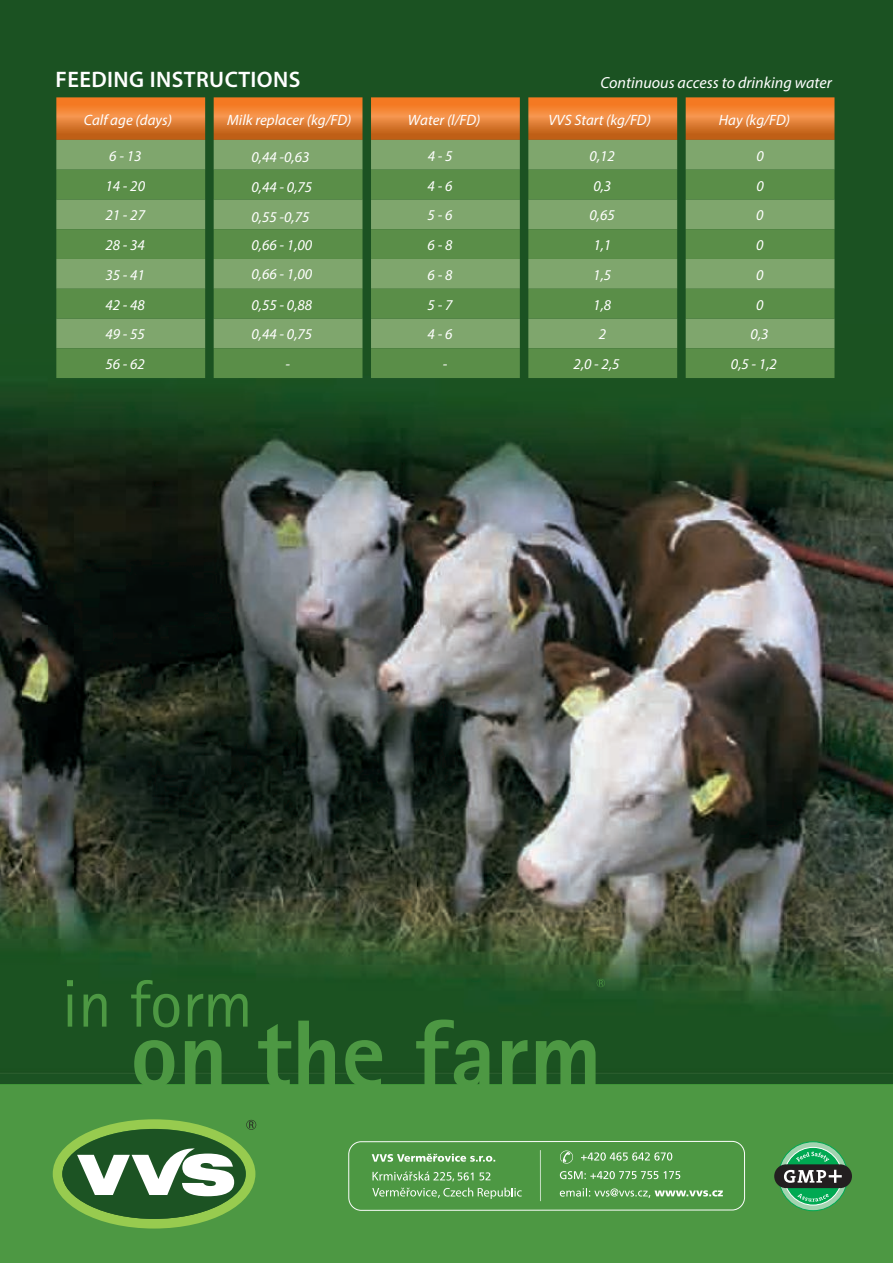
<style>
.page{position:relative;width:893px;height:1263px;background:#fff}
.page>*{position:absolute;margin:0;border:0;box-sizing:border-box;transform-origin:0 0}
.t1{font:600 22.5px "Myriad Pro";letter-spacing:.02em;color:#fff}
.t2{font:italic 16.05px "Myriad Pro";color:#fff}
.t3{font:italic 15px/29.2px "Myriad Pro";color:#fff}
</style>
<div class="page">
<div style="left:0;top:0;width:893px;height:1215px;background:#1b5222"></div>
<img style="left:0;top:325px;width:893px;height:748px">
<svg style="left:56px;top:97px;width:778px;height:43px;background:#d7772c"></svg>
<svg style="left:56px;top:140px;width:778px;height:30px;background:#79a168"></svg>
<svg style="left:56px;top:170px;width:778px;height:208px;background:#659455"></svg>
<div style="left:0;top:1085px;width:893px;height:178px;background:#4d9843"></div>
<svg style="left:597px;top:979px;width:8px;height:8px"></svg>
<svg style="left:67px;top:980px;width:6px;height:47px"></svg>
<svg style="left:84px;top:994px;width:23px;height:33px"></svg>
<svg style="left:131px;top:980px;width:48px;height:47px"></svg>
<svg style="left:188px;top:994px;width:60px;height:33px"></svg>
<svg style="left:134px;top:1040px;width:40px;height:45px"></svg>
<svg style="left:185px;top:1040px;width:37px;height:45px"></svg>
<svg style="left:258px;top:1024px;width:33px;height:61px"></svg>
<svg style="left:298px;top:1020px;width:37px;height:65px"></svg>
<svg style="left:345px;top:1040px;width:37px;height:45px"></svg>
<svg style="left:416px;top:1019px;width:73px;height:66px"></svg>
<svg style="left:502px;top:1040px;width:26px;height:45px"></svg>
<svg style="left:536px;top:1040px;width:60px;height:45px"></svg>
<svg style="left:53px;top:1119px;width:203px;height:109px"></svg>
<svg style="left:779px;top:1142px;width:69px;height:69px"></svg>
<svg style="left:784px;top:1147px;width:58px;height:58px"></svg>
<svg style="left:796px;top:1152px;width:33px;height:10px"></svg>
<svg style="left:797px;top:1194px;width:32px;height:8px"></svg>
<div style="left:774px;top:1164px;width:78px;height:24px;background:#231f20;border-radius:12px"></div>
<svg style="left:784px;top:1170px;width:58px;height:13px"></svg>
<svg style="left:348px;top:1141px;width:397px;height:70px"></svg>
<p class="t1" style="left:56px;top:65px;width:247px">FEEDING INSTRUCTIONS</p>
<p class="t2" style="left:600px;top:73px;width:233px">Continuous access to drinking water</p>
<p class="t3" style="left:84px;top:105px;width:90px">Calf age (days)</p>
<p class="t3" style="left:227px;top:105px;width:126px">Milk replacer (kg/FD)</p>
<p class="t3" style="left:408px;top:105px;width:74px">Water (l/FD)</p>
<p class="t3" style="left:549px;top:105px;width:104px">VVS Start (kg/FD)</p>
<p class="t3" style="left:719px;top:105px;width:73px">Hay (kg/FD)</p>
<p class="t3" style="left:109px;top:141px;width:34px">6 - 13</p>
<p class="t3" style="left:252px;top:142px;width:62px">0,44 -0,63<br>0,44 - 0,75</p>
<p class="t3" style="left:252px;top:203px;width:62px;line-height:27.8px">0,55 -0,75<br>0,66 - 1,00</p>
<p class="t3" style="left:252px;top:259px;width:62px;line-height:30.8px">0,66 - 1,00<br>0,55 - 0,88</p>
<p class="t3" style="left:252px;top:319px;width:62px">0,44 - 0,75</p>
<p class="t3" style="left:428px;top:141px;width:26px">4 - 5</p>
<p class="t3" style="left:590px;top:141px;width:27px">0,12</p>
<p class="t3" style="left:756px;top:141px;width:9px">0</p>
<p class="t3" style="left:105px;top:171px;width:41px">14 - 20</p>
<p class="t3" style="left:428px;top:171px;width:26px">4 - 6</p>
<p class="t3" style="left:593px;top:171px;width:19px">0,3</p>
<p class="t3" style="left:756px;top:171px;width:9px">0</p>
<p class="t3" style="left:105px;top:200px;width:41px">21 - 27</p>
<p class="t3" style="left:428px;top:200px;width:26px">5 - 6</p>
<p class="t3" style="left:590px;top:200px;width:27px">0,65</p>
<p class="t3" style="left:756px;top:200px;width:9px">0</p>
<p class="t3" style="left:105px;top:230px;width:41px">28 - 34</p>
<p class="t3" style="left:428px;top:230px;width:26px">6 - 8</p>
<p class="t3" style="left:593px;top:230px;width:19px">1,1</p>
<p class="t3" style="left:756px;top:230px;width:9px">0</p>
<p class="t3" style="left:105px;top:260px;width:41px">35 - 41</p>
<p class="t3" style="left:428px;top:260px;width:26px">6 - 8</p>
<p class="t3" style="left:593px;top:260px;width:19px">1,5</p>
<p class="t3" style="left:756px;top:260px;width:9px">0</p>
<p class="t3" style="left:105px;top:290px;width:41px">42 - 48</p>
<p class="t3" style="left:428px;top:290px;width:26px">5 - 7</p>
<p class="t3" style="left:593px;top:290px;width:19px">1,8</p>
<p class="t3" style="left:756px;top:290px;width:9px">0</p>
<p class="t3" style="left:105px;top:320px;width:41px">49 - 55</p>
<p class="t3" style="left:428px;top:320px;width:26px">4 - 6</p>
<p class="t3" style="left:599px;top:320px;width:9px">2</p>
<p class="t3" style="left:751px;top:320px;width:19px">0,3</p>
<p class="t3" style="left:105px;top:349px;width:41px">56 - 62</p>
<p class="t3" style="left:286px;top:349px;width:6px">-</p>
<p class="t3" style="left:443px;top:349px;width:6px">-</p>
<p class="t3" style="left:574px;top:349px;width:47px">2,0 - 2,5</p>
<p class="t3" style="left:731px;top:349px;width:47px">0,5 - 1,2</p>
</div>
